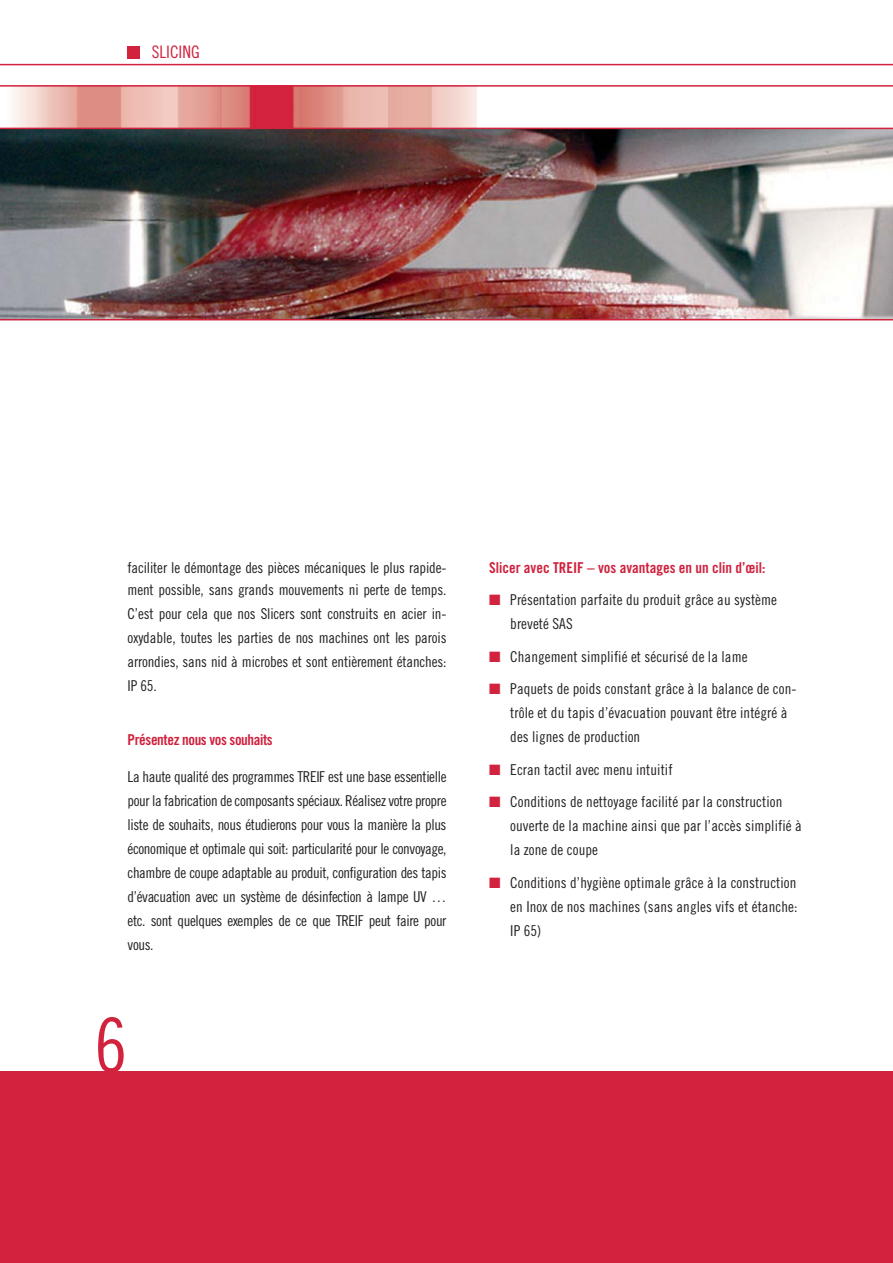
<style>
.page{position:relative;width:893px;height:1263px;background:#fff}
.page>*{position:absolute;margin:0;border:0;box-sizing:border-box;transform-origin:0 0}
.t1{font:75px "Trade Gothic Cond Eighteen";color:#d1223e}
.t2{font:17.25px "Trade Gothic Cond Eighteen";color:#d1223e}
.t3{font:15px/24px "Trade Gothic Cond Eighteen";letter-spacing:.005em;color:#231f20}
.t4{font:15px "Trade Gothic Bold Cond Twenty";color:#cf1f3c}
.t5{font:15px "Trade Gothic Bold Cond Twenty";letter-spacing:-.025em;color:#cf1f3c}
</style>
<div class="page">
<div style="left:0;top:1072px;width:893px;height:191px;background:#d1223e"></div>
<hr style="left:0;top:64px;width:893px;height:1px;background:#d1223e">
<div style="left:128px;top:46px;width:12px;height:13px;background:#d1223e"></div>
<img style="left:0;top:87px;width:477px;height:41px">
<img style="left:0;top:129px;width:893px;height:190px">
<hr style="left:0;top:85px;width:893px;height:2px;background:#d1223e">
<hr style="left:0;top:128px;width:893px;height:1px;background:#d1223e">
<hr style="left:0;top:319px;width:893px;height:1px;background:#d1223e">
<p class="t2" style="left:152px;top:46px;width:49px">SLICING</p>
<p class="t3" style="left:128px;top:558px;width:320px;line-height:22.2px">faciliter le démontage des pièces mécaniques le plus rapide&shy;ment possible, sans grands mouvements ni perte de temps.</p>
<p class="t3" style="left:128px;top:603px;width:320px;text-align:justify">C’est pour cela que nos Slicers sont construits en acier in&shy;oxydable, toutes les parties de nos machines ont les parois arrondies, sans nid à microbes et sont entièrement étanches:<br>IP 65.</p>
<p class="t5" style="left:128px;top:734px;width:147px">Présentez nous vos souhaits</p>
<p class="t3" style="left:128px;top:766px;width:320px;text-align:justify">La haute qualité des programmes TREIF est une base essentielle pour la fabrication de composants spéciaux. Réalisez votre propre liste de souhaits, nous étudierons pour vous la manière la plus économique et optimale qui soit: particularité pour le convoyage, chambre de coupe adaptable au produit, configuration des tapis d’évacuation avec un système de désinfection à lampe UV … etc. sont quelques exemples de ce que TREIF peut faire pour vous.</p>
<h1 class="t1" style="left:94px;top:1018px;width:35px">6</h1>
<p class="t4" style="left:489px;top:562px;width:278px">Slicer avec TREIF – vos avantages en un clin d’œil:</p>
<p class="t3" style="left:510px;top:589px;width:268px">Présentation parfaite du produit grâce au système breveté SAS</p>
<p class="t3" style="left:510px;top:641px;width:288px;line-height:32.5px">Changement simplifié et sécurisé de la lame<br>Paquets de poids constant grâce à la balance de con-</p>
<p class="t3" style="left:510px;top:702px;width:279px">trôle et du tapis d’évacuation pouvant être intégré à des lignes de production</p>
<p class="t3" style="left:510px;top:754px;width:274px;line-height:32.5px">Ecran tactil avec menu intuitif<br>Conditions de nettoyage facilité par la construction</p>
<p class="t3" style="left:510px;top:815px;width:293px">ouverte de la machine ainsi que par l’accès simplifié à la zone de coupe</p>
<p class="t3" style="left:510px;top:872px;width:288px;text-align:justify">Conditions d’hygiène optimale grâce à la construction en Inox de nos machines (sans angles vifs et étanche:<br>IP 65)</p>
</div>
